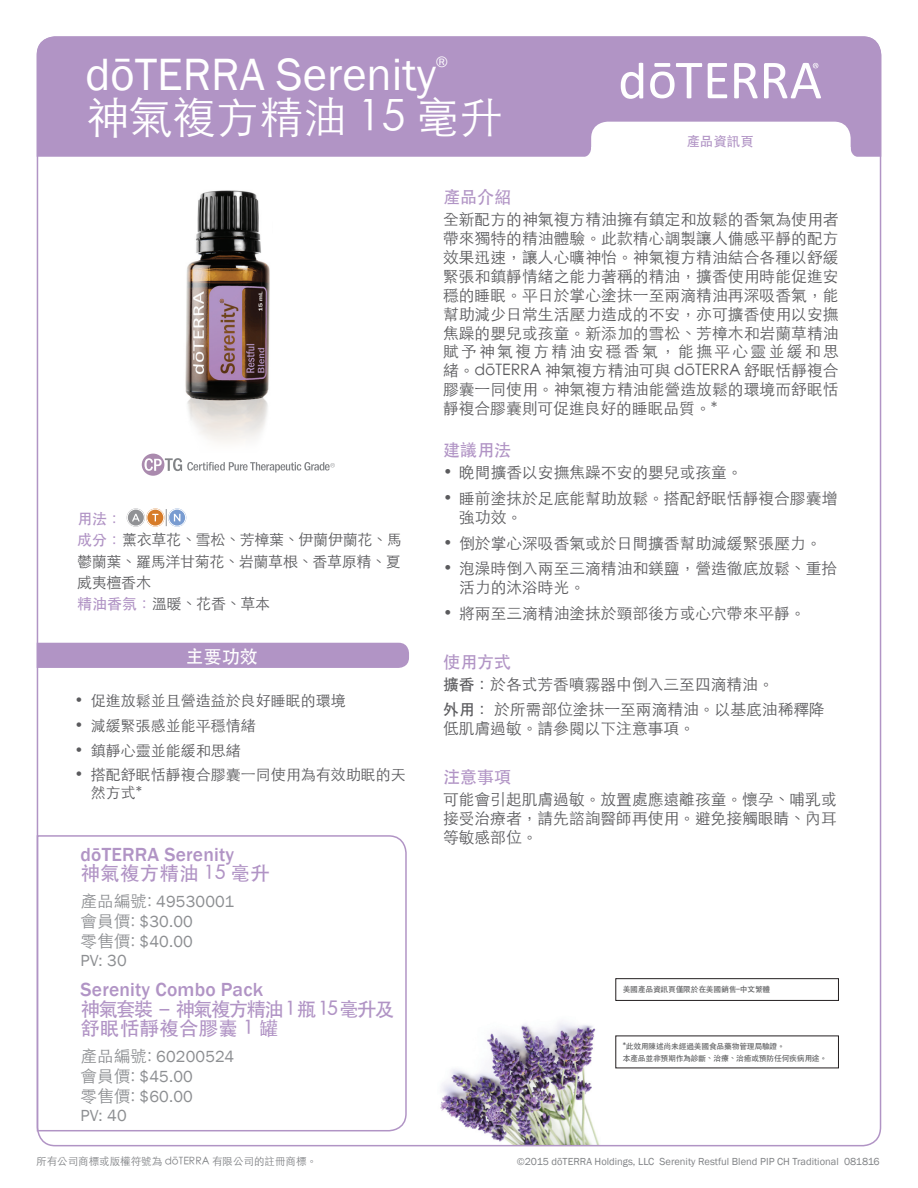
<style>
.page{position:relative;width:918px;height:1188px;background:#fff}
.page>*{position:absolute;margin:0;border:0;box-sizing:border-box;transform-origin:0 0}
.Main_H1{font:46.5px "Franklin Gothic";color:#fff}
.Main_H1-2{font:300 43.5px "ST Heiti TC";color:#fff}
.t1{font:500 19.5px/19.5px "ST Heiti TC";letter-spacing:-.09em;color:#b194c5}
.t2{font:500 19.5px/19.5px "Franklin Gothic";letter-spacing:.01em;color:#b194c5}
.t3{font:500 18px "ST Heiti TC";color:#fff}
.Purple_Headers{font:500 17.1px "ST Heiti TC";color:#b194c5}
.t4{font:16.5px/19.8px "Franklin Gothic";letter-spacing:.01em;color:#8d8f92}
.Body{font:300 15.75px/18.9px "ST Heiti TC";color:#5a5a5d;text-align:justify}
.Directions_Bold_Attr{font:300 15.75px/18.9px "ST Heiti TC";color:#5a5a5d}
.Main_H1-3{font:15.75px "Franklin Gothic";color:#fff}
.Oil_Attribute_Panel{font:300 15px/18px "ST Heiti TC";color:#5a5a5d}
.Oil_Attribute_Panel-2{font:300 15px "ST Heiti TC";letter-spacing:-.02em;color:#5a5a5d}
.Oil_Attribute_Panel-3{font:500 15px "ST Heiti TC";color:#b194c5}
.Purple_Headers-2{font:500 13.5px "ST Heiti TC";color:#b194c5}
.t5{font:10.5px "Franklin Gothic";color:#808285}
.t6{font:300 10.5px "ST Heiti TC";color:#808285}
.t7{font:500 7.8px "ST Heiti TC";letter-spacing:-.03em;color:#57585a}
.s1{font-weight:500;color:#b194c5}
.s2{font-family:"Whitney";font-weight:600}
.s3{font-family:"ST Heiti TC"}
.s4{font-family:"ST Heiti TC";font-weight:300}
.s5{font-family:"Franklin Gothic"}
.s6{font-weight:500}
</style>
<div class="page">
<div style="left:37px;top:36px;width:844px;height:121px;background:#b194c5"></div>
<svg style="left:734px;top:63px;width:24px;height:35px"></svg>
<svg style="left:708px;top:63px;width:19px;height:35px"></svg>
<svg style="left:650px;top:63px;width:52px;height:35px"></svg>
<svg style="left:621px;top:63px;width:22px;height:36px"></svg>
<svg style="left:764px;top:63px;width:57px;height:35px"></svg>
<svg style="left:142px;top:454px;width:193px;height:22px"></svg>
<svg style="left:581px;top:122px;width:280px;height:35px"></svg>
<img style="left:185px;top:190px;width:85px;height:253px">
<svg style="left:166px;top:509px;width:1px;height:17px"></svg>
<svg style="left:127px;top:508px;width:18px;height:19px"></svg>
<div style="left:127px;top:509px;width:17px;height:17px;border:1px solid #fff;border-radius:50%"></div>
<svg style="left:132px;top:514px;width:8px;height:7px"></svg>
<svg style="left:146px;top:508px;width:18px;height:19px"></svg>
<div style="left:147px;top:509px;width:17px;height:17px;border:1px solid #fff;border-radius:50%"></div>
<svg style="left:152px;top:514px;width:6px;height:7px"></svg>
<svg style="left:168px;top:508px;width:18px;height:19px"></svg>
<div style="left:169px;top:509px;width:17px;height:17px;border:1px solid #fff;border-radius:50%"></div>
<svg style="left:174px;top:514px;width:6px;height:7px"></svg>
<div style="left:37px;top:643px;width:372px;height:25px;background:#b194c5"></div>
<svg style="left:36px;top:834px;width:371px;height:298px"></svg>
<div style="left:616px;top:978px;width:223px;height:23px;border:1px solid #231f20"></div>
<img style="left:440px;top:1022px;width:160px;height:123px">
<p class="Main_H1" style="left:85px;top:46px;width:352px">dōTERRA Serenity</p>
<p class="Main_H1-3" style="left:436px;top:52px;width:14px">®</p>
<p class="Main_H1-2" style="left:85px;top:80px;width:419px">神氣複方精油 15 毫升</p>
<p class="Purple_Headers-2" style="left:686px;top:134px;width:69px">產品資訊頁</p>
<p class="Oil_Attribute_Panel-3" style="left:77px;top:510px;width:46px">用法：</p>
<p class="Oil_Attribute_Panel-2" style="left:77px;top:527px;width:326px"><span class="s1">成分：</span>薰衣草花、雪松、芳樟葉、伊蘭伊蘭花、馬</p>
<p class="Oil_Attribute_Panel-2" style="left:77px;top:548px;width:325px">鬱蘭葉、羅馬洋甘菊花、岩蘭草根、香草原精、夏</p>
<p class="Oil_Attribute_Panel" style="left:77px;top:572px;width:75px">威夷檀香木</p>
<p class="Oil_Attribute_Panel" style="left:77px;top:593px;width:194px"><span class="s1">精油香氛：</span>溫暖、花香、草本</p>
<p class="t3" style="left:186px;top:646px;width:74px">主要功效</p>
<p class="Oil_Attribute_Panel" style="left:75px;top:690px;width:273px">• 促進放鬆並且營造益於良好睡眠的環境</p>
<p class="Oil_Attribute_Panel" style="left:75px;top:715px;width:183px">• 減緩緊張感並能平穩情緒</p>
<p class="Oil_Attribute_Panel" style="left:75px;top:740px;width:168px">• 鎮靜心靈並能緩和思緒</p>
<p class="Oil_Attribute_Panel" style="left:91px;top:764px;width:317px;text-indent:-16px">• 搭配舒眠恬靜複合膠囊一同使用為有效助眠的天然方式*</p>
<p class="t2" style="left:81px;top:845px;width:191px">d<span class="s2">ō</span>TERRA Serenity<br><span class="s3">神氣複方精油 15 毫升</span></p>
<p class="t4" style="left:81px;top:892px;width:155px"><span class="s4">產品編號:</span> 49530001<span class="s4">會員價:</span> $30.00<br><span class="s4">零售價:</span> $40.00<br>PV: 30</p>
<p class="t1" style="left:81px;top:979px;width:315px"><span class="s5">Serenity Combo Pack<br></span>神氣套裝 － 神氣複方精油 1 瓶 15 毫升及舒眠恬靜複合膠囊 1 罐</p>
<p class="t4" style="left:81px;top:1047px;width:155px"><span class="s4">產品編號:</span> 60200524<span class="s4">會員價:</span> $45.00<br><span class="s4">零售價:</span> $60.00<br>PV: 40</p>
<p class="t6" style="left:36px;top:1152px;width:282px">所有公司商標或版權符號為 dōTERRA 有限公司的註冊商標。</p>
<p class="Purple_Headers" style="left:443px;top:187px;width:70px">產品介紹</p>
<p class="Body" style="left:443px;top:208px;width:397px">全新配方的神氣複方精油擁有鎮定和放鬆的香氣為使用者帶來獨特的精油體驗。此款精心調製讓人備感平靜的配方效果迅速，讓人心曠神怡。神氣複方精油結合各種以舒緩緊張和鎮靜情緒之能力著稱的精油，擴香使用時能促進安穩的睡眠。平日於掌心塗抹一至兩滴精油再深吸香氣，能幫助減少日常生活壓力造成的不安，亦可擴香使用以安撫焦躁的嬰兒或孩童。新添加的雪松、芳樟木和岩蘭草精油賦予神氣複方精油安穩香氣，能撫平心靈並緩和思緒。dōTERRA 神氣複方精油可與 dōTERRA 舒眠恬靜複合膠囊一同使用。神氣複方精油能營造放鬆的環境而舒眠恬靜複合膠囊則可促進良好的睡眠品質。*</p>
<p class="Purple_Headers" style="left:443px;top:441px;width:70px">建議用法</p>
<p class="Body" style="left:443px;top:462px;width:301px">• 晚間擴香以安撫焦躁不安的嬰兒或孩童。</p>
<p class="Body" style="left:459px;top:487px;width:379px;text-indent:-16px">• 睡前塗抹於足底能幫助放鬆。搭配舒眠恬靜複合膠囊增強功效。</p>
<p class="Body" style="left:443px;top:532px;width:380px">• 倒於掌心深吸香氣或於日間擴香幫助減緩緊張壓力。</p>
<p class="Body" style="left:459px;top:557px;width:379px;text-indent:-16px">• 泡澡時倒入兩至三滴精油和鎂鹽，營造徹底放鬆、重拾活力的沐浴時光。</p>
<p class="Body" style="left:443px;top:602px;width:364px">• 將兩至三滴精油塗抹於頸部後方或心穴帶來平靜。</p>
<p class="Purple_Headers" style="left:443px;top:652px;width:70px">使用方式</p>
<p class="Directions_Bold_Attr" style="left:443px;top:673px;width:332px"><span class="s6">擴香：</span>於各式芳香噴霧器中倒入三至四滴精油。</p>
<p class="Directions_Bold_Attr" style="left:443px;top:699px;width:383px"><span class="s6">外用：</span> 於所需部位塗抹一至兩滴精油。以基底油稀釋降低肌膚過敏。請參閱以下注意事項。</p>
<p class="Purple_Headers" style="left:443px;top:768px;width:70px">注意事項</p>
<p class="Body" style="left:443px;top:789px;width:395px">可能會引起肌膚過敏。放置處應遠離孩童。懷孕、哺乳或接受治療者，請先諮詢醫師再使用。避免接觸眼睛、內耳等敏感部位。</p>
<p class="t7" style="left:623px;top:985px;width:149px">美國產品資訊頁僅限於在美國銷售–中文繁體</p>
<p class="t7" style="left:623px;top:1042px;width:164px">*此效用陳述尚未經過美國食品藥物管理局驗證。</p>
<p class="t7" style="left:623px;top:1054px;width:206px">本產品並非預期作為診斷、治療、治癒或預防任何疾病用途。</p>
<p class="t5" style="left:517px;top:1155px;width:365px">©2015 dōTERRA Holdings, LLC Serenity Restful Blend PIP CH Traditional 081816</p>
</div>
